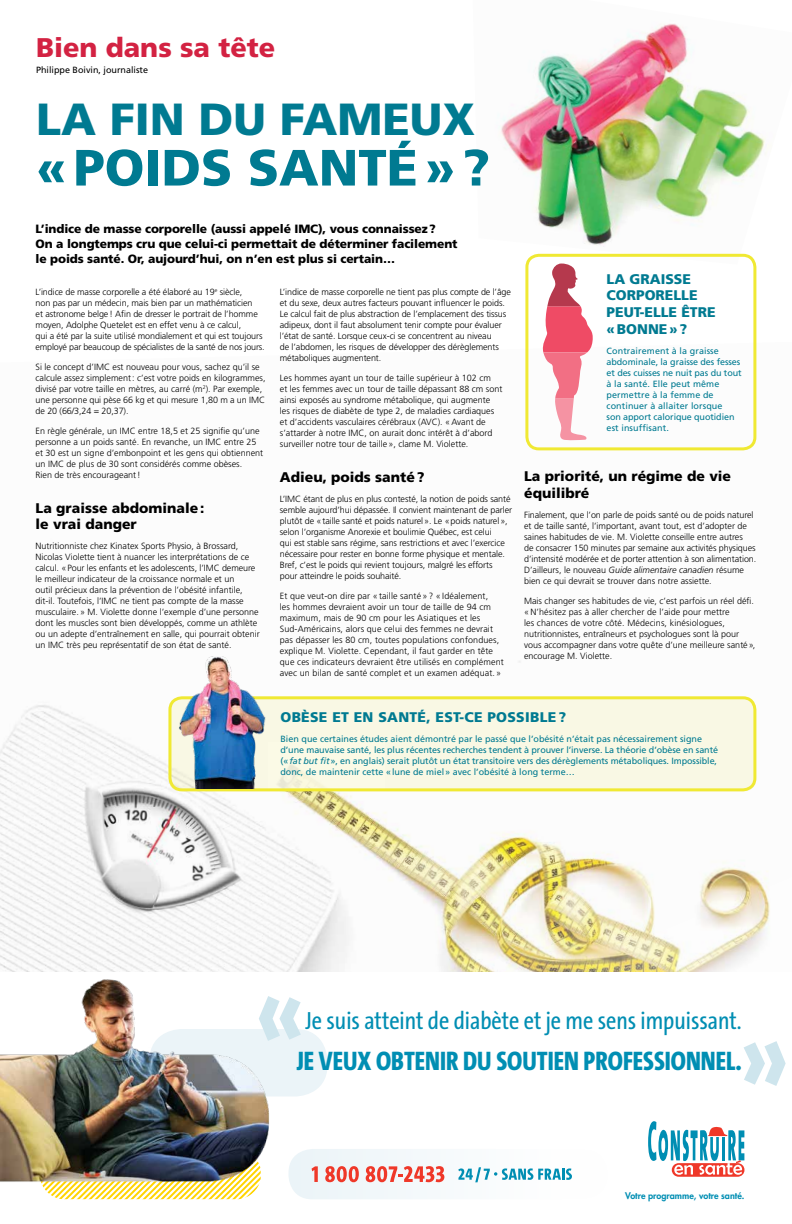
<style>
.page{position:relative;width:792px;height:1224px;background:#fff}
.page>*{position:absolute;margin:0;border:0;box-sizing:border-box;transform-origin:0 0}
.t1{font:800 104.3px "The Sans Cd Cd S LF8";color:#cee5ed}
.t2{font:900 51px "Frutiger";color:#007a91}
.t3{font:900 45px "Frutiger";color:#007a91}
.t4{font:800 27px "The Sans Cd Cd S LF8";color:#008eb3}
.t5{font:900 27px "Frutiger";color:#d32242}
.t6{font:25px "The Sans Cd Cd S LF5 Plain";color:#008eb3}
.t7{font:900 14px/16.8px "Frutiger";color:#000}
.t8{font:900 14px/16.8px "Frutiger";color:#007a91}
.t9{font:900 14px "Frutiger";letter-spacing:.02em;color:#007a91}
.t10{font:900 12px/15px "Frutiger";letter-spacing:-.01em;color:#000}
.t11{font:300 9px/11px "Frutiger";color:#000}
.t12{font:9px/11px "Frutiger";letter-spacing:-.01em;color:#007a91}
.t13{font:9px/11px "Frutiger";letter-spacing:.01em;color:#007a91}
.t14{font:800 9px "Futura";color:#008eb3}
.t15{font:9px "Frutiger";color:#000}
.s1{font-style:italic}
</style>
<div class="page">
<img style="left:0;top:342px;width:770px;height:630px">
<img style="left:501px;top:23px;width:264px;height:241px">
<div style="left:149px;top:1029px;width:179px;height:67px;background:#ebf4f8;border-radius:32px"></div>
<div style="left:288px;top:1149px;width:320px;height:50px;background:#f6fafc;border-radius:24px"></div>
<div style="left:672px;top:1163px;width:72px;height:14px;background:#ef3829;border-radius:7px"></div>
<svg style="left:648px;top:1121px;width:96px;height:54px"></svg>
<svg style="left:312px;top:1166px;width:6px;height:16px"></svg>
<svg style="left:325px;top:1166px;width:34px;height:16px"></svg>
<svg style="left:366px;top:1166px;width:78px;height:16px"></svg>
<svg style="left:458px;top:1167px;width:114px;height:15px"></svg>
<img style="left:0;top:979px;width:269px;height:221px">
<div style="left:168px;top:697px;width:588px;height:94px;background:#f9f8e4;border-radius:12px"></div>
<div style="left:168px;top:696px;width:588px;height:95px;border:3px solid #f0e933;border-radius:12px"></div>
<img style="left:131px;top:631px;width:144px;height:157px">
<div style="left:525px;top:254px;width:231px;height:196px;border:3px solid #f0e933;border-radius:12px"></div>
<svg style="left:541px;top:264px;width:53px;height:177px"></svg>
<h3 class="t5" style="left:36px;top:32px;width:241px">Bien dans sa tête</h3>
<p class="t15" style="left:36px;top:64px;width:114px">Philippe Boivin, journaliste</p>
<h3 class="t3" style="left:36px;top:92px;width:440px">LA FIN DU FAMEUX</h3>
<h2 class="t2" style="left:36px;top:137px;width:456px">«POIDS SANTÉ»?</h2>
<h3 class="t10" style="left:36px;top:221px;width:423px">L’indice de masse corporelle (aussi appelé IMC), vous connaissez?<br>On a longtemps cru que celui-ci permettait de déterminer facilement le poids santé. Or, aujourd’hui, on n’en est plus si certain…</h3>
<p class="t11" style="left:36px;top:286px;width:231px">L’indice de masse corporelle a été élaboré au 19<sup>e</sup> siècle,<br>non pas par un médecin, mais bien par un mathématicien<br>et astronome belge! Afin de dresser le portrait de l’homme moyen, Adolphe Quetelet est en effet venu à ce calcul,<br>qui a été par la suite utilisé mondialement et qui est toujours employé par beaucoup de spécialistes de la santé de nos jours.</p>
<p class="t11" style="left:36px;top:361px;width:231px">Si le concept d’IMC est nouveau pour vous, sachez qu’il se calcule assez simplement: c’est votre poids en kilogrammes, divisé par votre taille en mètres, au carré (m<sup>2</sup>). Par exemple, une personne qui pèse 66 kg et qui mesure 1,80 m a un IMC de 20 (66/3,24 = 20,37).</p>
<p class="t11" style="left:36px;top:425px;width:229px">En règle générale, un IMC entre 18,5 et 25 signifie qu’une personne a un poids santé. En revanche, un IMC entre 25 et 30 est un signe d’embonpoint et les gens qui obtiennent un IMC de plus de 30 sont considérés comme obèses.<br>Rien de très encourageant!</p>
<h3 class="t7" style="left:36px;top:499px;width:170px">La graisse abdominale: le vrai danger</h3>
<p class="t11" style="left:36px;top:541px;width:226px">Nutritionniste chez Kinatex Sports Physio, à Brossard, Nicolas Violette tient à nuancer les interprétations de ce calcul. «Pour les enfants et les adolescents, l’IMC demeure le meilleur indicateur de la croissance normale et un<br>outil précieux dans la prévention de l’obésité infantile, dit-il. Toutefois, l’IMC ne tient pas compte de la masse musculaire.» M. Violette donne l’exemple d’une personne dont les muscles sont bien développés, comme un athlète ou un adepte d’entraînement en salle, qui pourrait obtenir un IMC très peu représentatif de son état de santé.</p>
<p class="t11" style="left:280px;top:286px;width:233px">L’indice de masse corporelle ne tient pas plus compte de l’âge et du sexe, deux autres facteurs pouvant influencer le poids.<br>Le calcul fait de plus abstraction de l’emplacement des tissus adipeux, dont il faut absolument tenir compte pour évaluer l’état de santé. Lorsque ceux-ci se concentrent au niveau<br>de l’abdomen, les risques de développer des dérèglements métaboliques augmentent.</p>
<p class="t11" style="left:280px;top:372px;width:224px">Les hommes ayant un tour de taille supérieur à 102 cm<br>et les femmes avec un tour de taille dépassant 88 cm sont ainsi exposés au syndrome métabolique, qui augmente les risques de diabète de type 2, de maladies cardiaques et d’accidents vasculaires cérébraux (AVC). «Avant de s’attarder à notre IMC, on aurait donc intérêt à d’abord surveiller notre tour de taille», clame M. Violette.</p>
<h3 class="t7" style="left:280px;top:468px;width:146px">Adieu, poids santé?</h3>
<p class="t11" style="left:280px;top:493px;width:234px">L’IMC étant de plus en plus contesté, la notion de poids santé semble aujourd’hui dépassée. Il convient maintenant de parler plutôt de «taille santé et poids naturel». Le «poids naturel», selon l’organisme Anorexie et boulimie Québec, est celui<br>qui est stable sans régime, sans restrictions et avec l’exercice nécessaire pour rester en bonne forme physique et mentale.<br>Bref, c’est le poids qui revient toujours, malgré les efforts pour atteindre le poids souhaité.</p>
<p class="t11" style="left:280px;top:590px;width:225px">Et que veut-on dire par « taille santé » ? « Idéalement,<br>les hommes devraient avoir un tour de taille de 94 cm maximum, mais de 90 cm pour les Asiatiques et les Sud-Américains, alors que celui des femmes ne devrait pas dépasser les 80 cm, toutes populations confondues, explique M. Violette. Cependant, il faut garder en tête que ces indicateurs devraient être utilisés en complément avec un bilan de santé complet et un examen adéquat. »</p>
<h3 class="t8" style="left:607px;top:270px;width:111px">LA GRAISSE<br>CORPORELLE<br>PEUT-ELLE ÊTRE «BONNE»?</h3>
<p class="t13" style="left:607px;top:345px;width:137px">Contrairement à la graisse abdominale, la graisse des fesses et des cuisses ne nuit pas du tout à la santé. Elle peut même permettre à la femme de continuer à allaiter lorsque<br>son apport calorique quotidien est insuffisant.</p>
<h3 class="t7" style="left:524px;top:468px;width:209px">La priorité, un régime de vie équilibré</h3>
<p class="t11" style="left:524px;top:510px;width:234px">Finalement, que l’on parle de poids santé ou de poids naturel et de taille santé, l’important, avant tout, est d’adopter de saines habitudes de vie. M. Violette conseille entre autres<br>de consacrer 150 minutes par semaine aux activités physiques d’intensité modérée et de porter attention à son alimentation.<br>D’ailleurs, le nouveau <span class="s1">Guide alimentaire canadien</span> résume bien ce qui devrait se trouver dans notre assiette.</p>
<p class="t11" style="left:524px;top:596px;width:233px">Mais changer ses habitudes de vie, c’est parfois un réel défi. «N’hésitez pas à aller chercher de l’aide pour mettre<br>les chances de votre côté. Médecins, kinésiologues, nutritionnistes, entraîneurs et psychologues sont là pour vous accompagner dans votre quête d’une meilleure santé», encourage M. Violette.</p>
<h3 class="t9" style="left:280px;top:709px;width:287px">OBÈSE ET EN SANTÉ, EST-CE POSSIBLE ?</h3>
<p class="t12" style="left:280px;top:734px;width:439px">Bien que certaines études aient démontré par le passé que l’obésité n’était pas nécessairement signe d’une mauvaise santé, les plus récentes recherches tendent à prouver l’inverse. La théorie d’obèse en santé («<span class="s1">fat but fit</span>», en anglais) serait plutôt un état transitoire vers des dérèglements métaboliques. Impossible, donc, de maintenir cette «lune de miel» avec l’obésité à long terme…</p>
<h1 class="t1" style="left:256px;top:958px;width:50px">«</h1>
<h3 class="t4" style="left:297px;top:1047px;width:447px">JE VEUX OBTENIR DU SOUTIEN PROFESSIONNEL.</h3>
<h1 class="t1" style="left:740px;top:1003px;width:50px">»</h1>
<h3 class="t6" style="left:306px;top:1009px;width:438px">Je suis atteint de diabète et je me sens impuissant.</h3>
<p class="t14" style="left:625px;top:1190px;width:121px">Votre programme, votre santé.</p>
</div>
